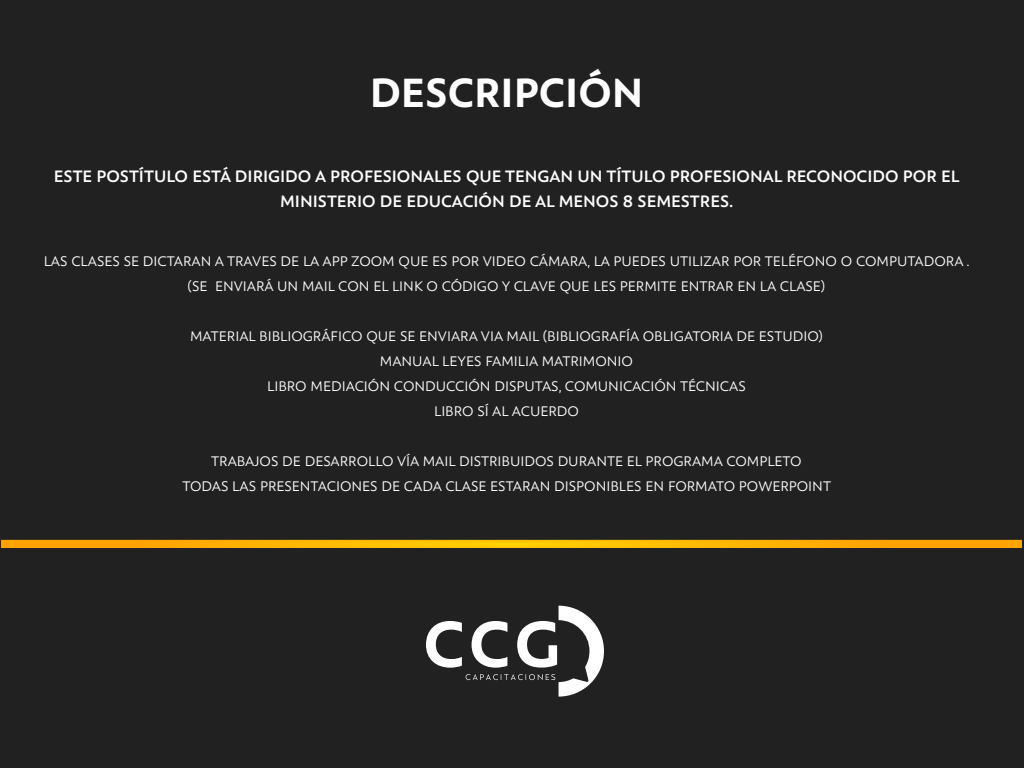
<style>
.page{position:relative;width:1024px;height:768px;background:#212121}
.page>*{position:absolute;margin:0;border:0;box-sizing:border-box;transform-origin:0 0}
.t1{font:700 47px "Rawson Pro";color:#fff}
.t2{font:600 19px/25px "Rawson Pro";color:#fff;text-align:center}
.t3{font:16px/25px "Rawson Pro";color:#fff;text-align:center}
</style>
<div class="page">
<svg style="left:1px;top:540px;width:1021px;height:8px;background:#feb300"></svg>
<svg style="left:426px;top:606px;width:178px;height:91px"></svg>
<h1 class="t1" style="left:370px;top:66px;width:275px">DESCRIPCIÓN</h1>
<p class="t2" style="left:54px;top:163px;width:907px">ESTE POSTÍTULO ESTÁ DIRIGIDO A PROFESIONALES QUE TENGAN UN TÍTULO PROFESIONAL RECONOCIDO POR EL<br>MINISTERIO DE EDUCACIÓN DE AL MENOS 8 SEMESTRES.</p>
<p class="t3" style="left:44px;top:249px;width:928px">LAS CLASES SE DICTARAN A TRAVES DE LA APP ZOOM QUE ES POR VIDEO CÁMARA, LA PUEDES UTILIZAR POR TELÉFONO O COMPUTADORA . (SE ENVIARÁ UN MAIL CON EL LINK O CÓDIGO Y CLAVE QUE LES PERMITE ENTRAR EN LA CLASE)</p>
<p class="t3" style="left:190px;top:323px;width:634px">MATERIAL BIBLIOGRÁFICO QUE SE ENVIARA VIA MAIL (BIBLIOGRAFÍA OBLIGATORIA DE ESTUDIO)<br>MANUAL LEYES FAMILIA MATRIMONIO<br>LIBRO MEDIACIÓN CONDUCCIÓN DISPUTAS, COMUNICACIÓN TÉCNICAS<br>LIBRO SÍ AL ACUERDO</p>
<p class="t3" style="left:182px;top:448px;width:650px">TRABAJOS DE DESARROLLO VÍA MAIL DISTRIBUIDOS DURANTE EL PROGRAMA COMPLETO<br>TODAS LAS PRESENTACIONES DE CADA CLASE ESTARAN DISPONIBLES EN FORMATO POWERPOINT</p>
</div>
